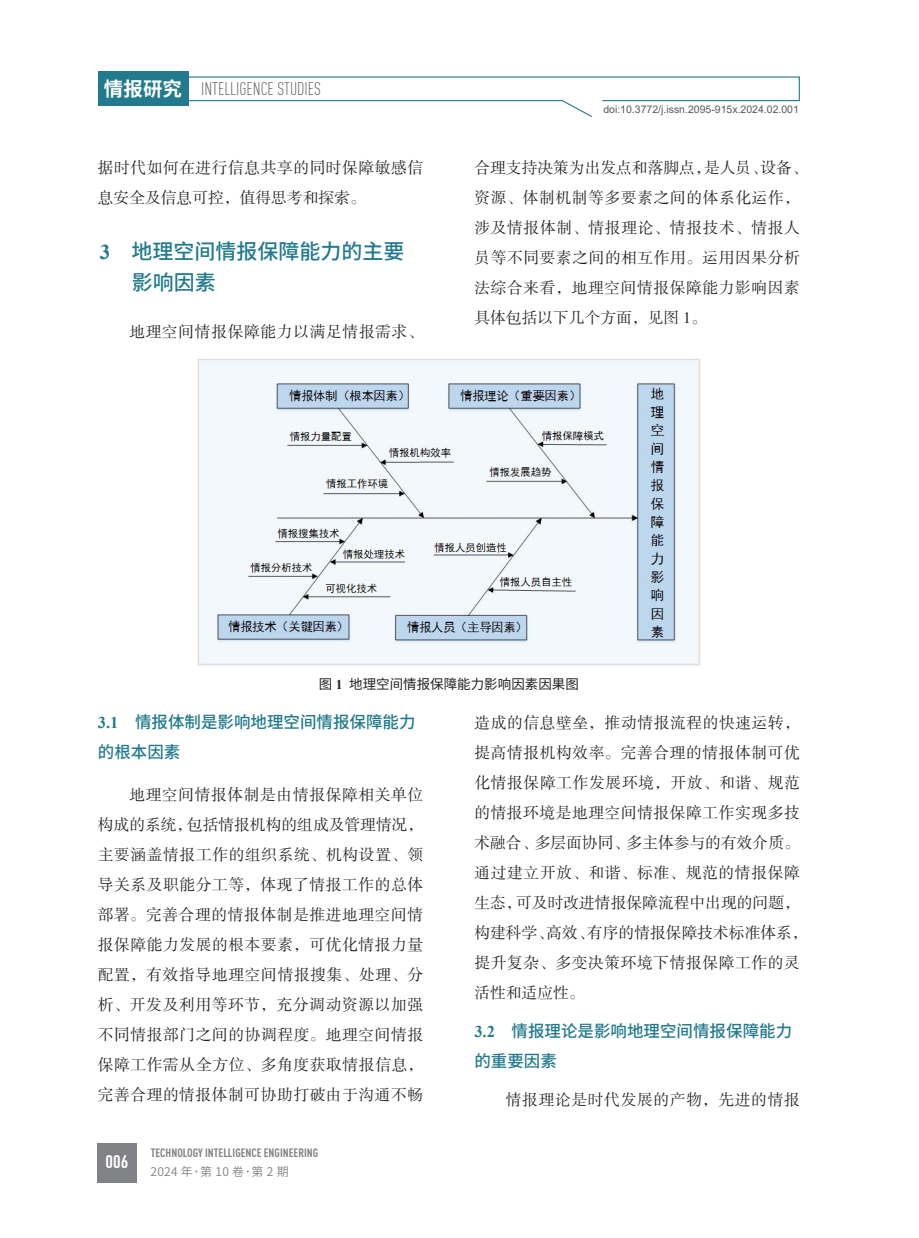
<style>
.page{position:relative;width:919px;height:1238px;background:#fff}
.page>*{position:absolute;margin:0;border:0;box-sizing:border-box;transform-origin:0 0}
.t1{font:500 21px/30.8px "Source Han Sans CN";color:#217a8d}
.t2{font:300 18px "DIN Cond";color:#57585a}
.t3{font:700 18px "DIN Cond";color:#fff;scale:1.05 1}
.t4{font:500 16.5px/30px "Source Han Sans CN";color:#217a8d}
.t5{font:15.75px/30px "FZSSK GBK1 0";letter-spacing:.035em;color:#231f20}
.t6{font:13.5px "Source Han Sans CN";color:#231f20}
.t7{font:700 12px "DIN Cond";color:#808285}
.t8{font:12px "Source Han Sans CN";letter-spacing:.02em;color:#808285}
.t9{font:10.5px "Arial";color:#57585a}
.s1{font-family:"Source Han Sans CN";font-weight:700;font-size:19.5px;color:#fff}
.s2{font-family:"Times New Roman";font-weight:700}
.s3{font-family:"Times New Roman"}
.s4{font-weight:500}
</style>
<div class="page">
<svg style="left:188px;top:76px;width:612px;height:41px"></svg>
<div style="left:98px;top:72px;width:90px;height:34px;background:#217a8d"></div>
<div style="left:97px;top:1142px;width:40px;height:40px;background:#808285"></div>
<img style="left:197px;top:359px;width:503px;height:308px">
<p class="t2" style="left:104px;top:79px;width:218px"><span class="s1">情报研究</span> INTELLIGENCE STUDIES</p>
<p class="t5" style="left:98px;top:153px;width:327px">据时代如何在进行信息共享的同时保障敏感信息安全及信息可控，值得思考和探索。</p>
<h1 class="t1" style="left:132px;top:236px;width:274px;text-indent:-32px"><span class="s2">3</span>　地理空间情报保障能力的主要影响因素</h1>
<p class="t5" style="left:129px;top:317px;width:295px">地理空间情报保障能力以满足情报需求、</p>
<p class="t9" style="left:603px;top:102px;width:197px">doi:10.3772/j.issn.2095-915x.2024.02.001</p>
<p class="t5" style="left:474px;top:153px;width:335px">合理支持决策为出发点和落脚点，是人员、设备、资源、体制机制等多要素之间的体系化运作，涉及情报体制、情报理论、情报技术、情报人员等不同要素之间的相互作用。运用因果分析法综合来看，地理空间情报保障能力影响因素具体包括以下几个方面，见图 <span class="s3">1</span>。</p>
<p class="t6" style="left:319px;top:676px;width:261px">图 <span class="s2">1</span> 地理空间情报保障能力影响因素因果图</p>
<p class="t4" style="left:98px;top:707px;width:319px"><span class="s2">3.1</span>　情报体制是影响地理空间情报保障能力的根本因素</p>
<p class="t5" style="left:98px;top:780px;width:327px;text-align:justify;text-indent:31px">地理空间情报体制是由情报保障相关单位构成的系统，包括情报机构的组成及管理情况，主要涵盖情报工作的组织系统、机构设置、领导关系及职能分工等，体现了情报工作的总体部署。完善合理的情报体制是推进地理空间情报保障能力发展的根本要素，可优化情报力量配置，有效指导地理空间情报搜集、处理、分析、开发及利用等环节，充分调动资源以加强不同情报部门之间的协调程度。地理空间情报保障工作需从全方位、多角度获取情报信息，完善合理的情报体制可协助打破由于沟通不畅</p>
<p class="t5" style="left:474px;top:708px;width:335px">造成的信息壁垒，推动情报流程的快速运转，提高情报机构效率。完善合理的情报体制可优化情报保障工作发展环境，开放、和谐、规范的情报环境是地理空间情报保障工作实现多技术融合、多层面协同、多主体参与的有效介质。通过建立开放、和谐、标准、规范的情报保障生态，可及时改进情报保障流程中出现的问题，构建科学、高效、有序的情报保障技术标准体系，提升复杂、多变决策环境下情报保障工作的灵活性和适应性。</p>
<p class="t4" style="left:474px;top:1016px;width:319px"><span class="s2">3.2</span>　情报理论是影响地理空间情报保障能力的重要因素</p>
<p class="t5" style="left:506px;top:1085px;width:295px">情报理论是时代发展的产物，先进的情报</p>
<p class="t3" style="left:105px;top:1150px;width:23px">006</p>
<p class="t7" style="left:151px;top:1145px;width:169px">TECHNOLOGY INTELLIGENCE ENGINEERING</p>
<p class="t8" style="left:151px;top:1164px;width:140px">2024 年<span class="s4">·</span>第 10 卷<span class="s4">·</span>第 2 期</p>
</div>
